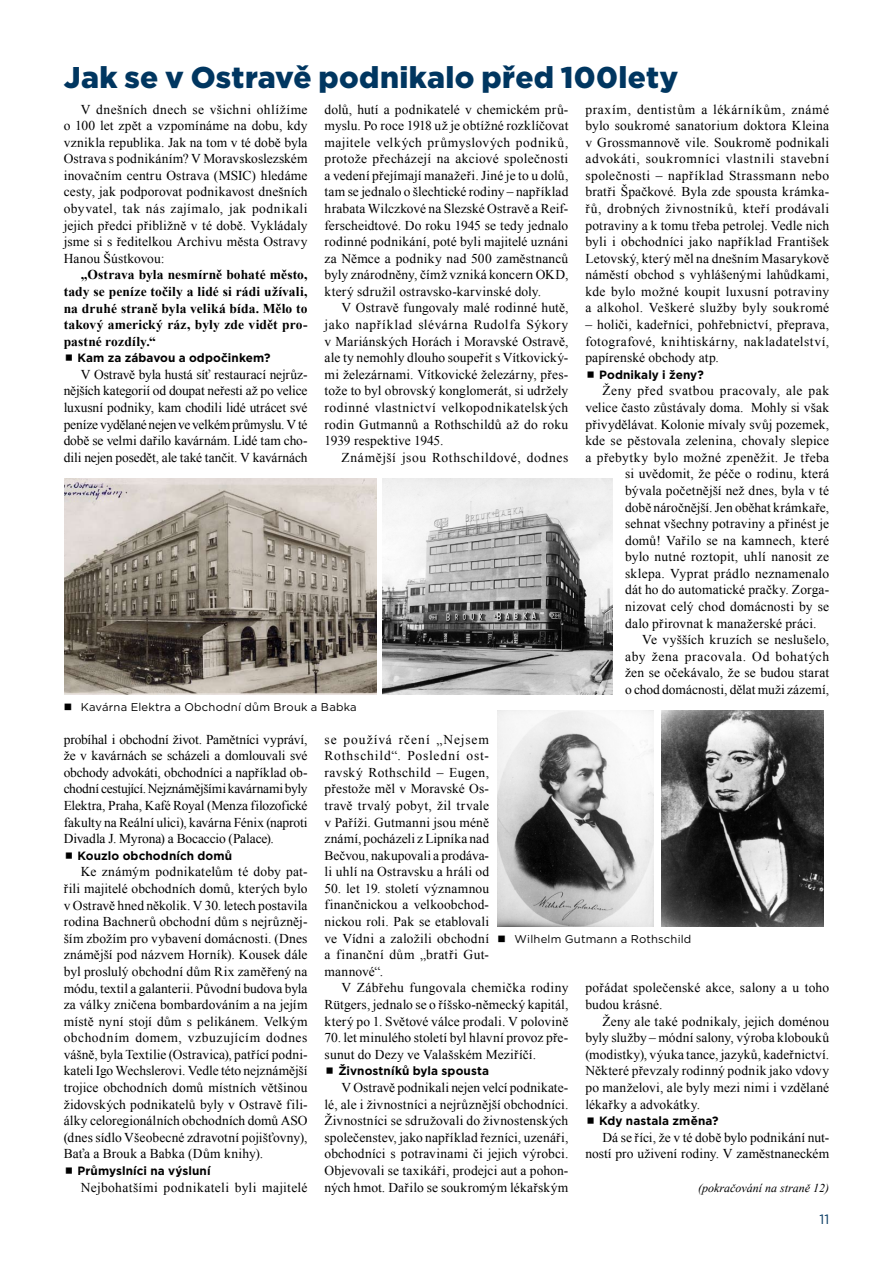
<style>
.page{position:relative;width:893px;height:1263px;background:#fff}
.page>*{position:absolute;margin:0;border:0;box-sizing:border-box;transform-origin:0 0}
.t1{font:900 30px "Gotham";letter-spacing:.01em;color:#003660}
.t2{font:13.5px/16.6px "Times New Roman";letter-spacing:.01em;color:#000;text-align:justify}
.t3{font:700 13.5px/16.6px "Times New Roman";letter-spacing:.01em;color:#000;text-align:justify}
.t4{font:13.5px "Times New Roman";letter-spacing:.03em;color:#000}
.t5{font:13.5px "Times New Roman";letter-spacing:.045em;color:#000}
.t6{font:13.5px "Times New Roman";letter-spacing:.04em;color:#000}
.t7{font:13.5px "Times New Roman";letter-spacing:.05em;color:#000}
.t8{font:13.5px "Gotham";color:#003660}
.t9{font:700 12px "Gotham";letter-spacing:.01em;color:#000}
.t10{font:italic 12px "Times New Roman";color:#000}
.t11{font:11.25px "Gotham";letter-spacing:.02em;color:#000}
</style>
<div class="page">
<img style="left:65px;top:478px;width:311px;height:216px">
<img style="left:383px;top:478px;width:229px;height:216px">
<img style="left:661px;top:710px;width:162px;height:216px">
<img style="left:498px;top:711px;width:156px;height:215px">
<h1 class="t1" style="left:64px;top:56px;width:616px">Jak se v Ostravě podnikalo před 100lety</h1>
<p class="t2" style="left:64px;top:100px;width:245px;text-indent:17px">V dnešních dnech se všichni ohlížíme o 100 let zpět a vzpomínáme na dobu, kdy vznikla republika. Jak na tom v té době byla Ostrava s podnikáním? V Moravskoslezském inovačním centru Ostrava (MSIC) hledáme cesty, jak podporovat podnikavost dnešních obyvatel, tak nás zajímalo, jak podnikali jejich předci přibližně v té době. Vykládaly jsme si s ředitelkou Archivu města Ostravy Hanou Šústkovou:</p>
<p class="t3" style="left:64px;top:266px;width:245px;text-indent:17px">„Ostrava byla nesmírně bohaté město, tady se peníze točily a lidé si rádi užívali, na druhé straně byla veliká bída. Mělo to takový americký ráz, byly zde vidět pro&shy;pastné rozdíly.“</p>
<p class="t9" style="left:78px;top:350px;width:195px">Kam za zábavou a odpočinkem?</p>
<p class="t2" style="left:64px;top:366px;width:245px;text-indent:17px">V Ostravě byla hustá síť restaurací nejrůz&shy;nějších kategorií od doupat neřesti až po velice luxusní podniky, kam chodili lidé utrácet své peníze vydělané nejen ve velkém průmyslu. Vté době se velmi dařilo kavárnám. Lidé tam cho&shy;dili nejen posedět, ale také tančit. V kavárnách</p>
<p class="t2" style="left:325px;top:100px;width:245px">dolů, hutí a podnikatelé v chemickém prů&shy;myslu. Po roce 1918 už je obtížné rozklíčovat majitele velkých průmyslových podniků, protože přecházejí na akciové společnosti a vedení přejímají manažeři. Jiné je to u dolů, tam se jednalo o šlechtické rodiny – například hrabata Wilczkové na Slezské Ostravě a Reif&shy;ferscheidtové. Do roku 1945 se tedy jednalo rodinné podnikání, poté byli majitelé uznáni za Němce a podniky nad 500 zaměstnanců byly znárodněny, čímž vzniká koncern OKD, který sdružil ostravsko-karvinské doly.</p>
<p class="t2" style="left:325px;top:299px;width:245px;text-indent:17px">V Ostravě fungovaly malé rodinné hutě, jako například slévárna Rudolfa Sýkory v Mariánských Horách i Moravské Ostravě, ale ty nemohly dlouho soupeřit s Vítkovický&shy;mi železárnami. Vítkovické železárny, přes&shy;tože to byl obrovský konglomerát, si udržely rodinné vlastnictví velkopodnikatelských rodin Gutmannů a Rothschildů až do roku 1939 respektive 1945.</p>
<p class="t5" style="left:342px;top:448px;width:228px">Známější jsou Rothschildové, dodnes</p>
<p class="t11" style="left:81px;top:699px;width:278px">Kavárna Elektra a Obchodní dům Brouk a Babka</p>
<p class="t2" style="left:585px;top:100px;width:245px">praxím, dentistům a lékárníkům, známé bylo soukromé sanatorium doktora Kleina v Grossmannově vile. Soukromě podnikali advokáti, soukromníci vlastnili stavební společnosti – například Strassmann nebo bratři Špačkové. Byla zde spousta krámka&shy;řů, drobných živnostníků, kteří prodávali potraviny a k tomu třeba petrolej. Vedle nich byli i obchodníci jako například František Letovský, který měl na dnešním Masarykově náměstí obchod s vyhlášenými lahůdkami, kde bylo možné koupit luxusní potraviny a alkohol. Veškeré služby byly soukromé</p>
<p class="t2" style="left:585px;top:316px;width:245px">– holiči, kadeřníci, pohřebnictví, přeprava, fotografové, knihtiskárny, nakladatelství, papírenské obchody atp.</p>
<p class="t9" style="left:599px;top:367px;width:106px">Podnikaly i ženy?</p>
<p class="t6" style="left:602px;top:382px;width:228px">Ženy před svatbou pracovaly, ale pak</p>
<p class="t2" style="left:585px;top:399px;width:245px">velice často zůstávaly doma. Mohly si však</p>
<p class="t2" style="left:585px;top:416px;width:245px">přivydělávat. Kolonie mívaly svůj pozemek,</p>
<p class="t2" style="left:585px;top:432px;width:245px">kde se pěstovala zelenina, chovaly slepice</p>
<p class="t2" style="left:585px;top:449px;width:245px">a přebytky bylo možné zpeněžit. Je třeba</p>
<p class="t2" style="left:625px;top:465px;width:206px">si uvědomit, že péče o rodinu, která</p>
<p class="t2" style="left:625px;top:482px;width:206px">bývala početnější než dnes, byla v té</p>
<p class="t2" style="left:625px;top:498px;width:206px">době náročnější. Jen oběhat krámkaře,</p>
<p class="t2" style="left:625px;top:515px;width:206px">sehnat všechny potraviny a přinést je</p>
<p class="t2" style="left:625px;top:532px;width:206px">domů! Vařilo se na kamnech, které</p>
<p class="t2" style="left:625px;top:548px;width:206px">bylo nutné roztopit, uhlí nanosit ze</p>
<p class="t2" style="left:625px;top:565px;width:206px">sklepa. Vyprat prádlo neznamenalo</p>
<p class="t2" style="left:625px;top:581px;width:206px">dát ho do automatické pračky. Zorga-</p>
<p class="t2" style="left:625px;top:598px;width:206px">nizovat celý chod domácnosti by se</p>
<p class="t2" style="left:625px;top:614px;width:193px">dalo přirovnat k manažerské práci.</p>
<p class="t2" style="left:642px;top:631px;width:189px">Ve vyšších kruzích se neslušelo,</p>
<p class="t7" style="left:625px;top:647px;width:206px">aby žena pracovala. Od bohatých</p>
<p class="t2" style="left:625px;top:664px;width:205px">žen se očekávalo, že se budou starat</p>
<p class="t2" style="left:625px;top:681px;width:206px">o chod domácnosti, dělat muži zázemí,</p>
<p class="t2" style="left:64px;top:731px;width:245px">probíhal i obchodní život. Pamětníci vypráví, že v kavárnách se scházeli a domlouvali své obchody advokáti, obchodníci a například ob&shy;chodní cestující. Nejznámějšími kavárnami byly Elektra, Praha, Kafé Royal (Menza filozofické fakulty na Reální ulici), kavárna Fénix (naproti Divadla J. Myrona) a Bocaccio (Palace).</p>
<p class="t9" style="left:78px;top:848px;width:156px">Kouzlo obchodních domů</p>
<p class="t2" style="left:64px;top:863px;width:245px;text-indent:17px">Ke známým podnikatelům té doby pat&shy;řili majitelé obchodních domů, kterých bylo v Ostravě hned několik. V 30. letech postavila rodina Bachnerů obchodní dům s nejrůzněj&shy;ším zbožím pro vybavení domácnosti. (Dnes známější pod názvem Horník). Kousek dále byl proslulý obchodní dům Rix zaměřený na módu, textil a galanterii. Původní budova byla za války zničena bombardováním a na jejím místě nyní stojí dům s pelikánem. Velkým obchodním domem, vzbuzujícím dodnes vášně, byla Textilie (Ostravica), patřící podni&shy;kateli Igo Wechslerovi. Vedle této nejznámější trojice obchodních domů místních většinou židovských podnikatelů byly v Ostravě fili&shy;álky celoregionálních obchodních domů ASO (dnes sídlo Všeobecné zdravotní pojišťovny), Baťa a Brouk a Babka (Dům knihy).</p>
<p class="t9" style="left:78px;top:1163px;width:135px">Průmyslníci na výsluní</p>
<p class="t4" style="left:81px;top:1178px;width:228px">Nejbohatšími podnikateli byli majitelé</p>
<p class="t2" style="left:325px;top:731px;width:166px">se používá rčení „Nejsem Rothschild“. Poslední ost&shy;ravský Rothschild – Eugen, přestože měl v Moravské Os&shy;travě trvalý pobyt, žil trvale v Paříži. Gutmanni jsou méně známí, pocházeli z Lipníka nad Bečvou, nakupovali a prodáva&shy;li uhlí na Ostravsku a hráli od</p>
<p class="t2" style="left:325px;top:880px;width:166px">50. let 19. století významnou finančnickou a velkoobchod&shy;nickou roli. Pak se etablovali ve Vídni a založili obchodní a finanční dům „bratři Gut&shy;mannové“.</p>
<p class="t2" style="left:325px;top:979px;width:245px;text-indent:17px">V Zábřehu fungovala chemička rodiny Rütgers, jednalo se o říšsko-německý kapitál, který po 1. Světové válce prodali. V polovině</p>
<p class="t2" style="left:325px;top:1029px;width:245px">70. let minulého století byl hlavní provoz pře&shy;sunut do Dezy ve Valašském Meziříčí.</p>
<p class="t9" style="left:338px;top:1063px;width:152px">Živnostníků byla spousta</p>
<p class="t2" style="left:325px;top:1079px;width:245px;text-indent:17px">V Ostravě podnikali nejen velcí podnikate&shy;lé, ale i živnostníci a nejrůznější obchodníci.<br>Živnostníci se sdružovali do živnostenských společenstev, jako například řezníci, uzenáři, obchodníci s potravinami či jejich výrobci.<br>Objevovali se taxikáři, prodejci aut a pohon&shy;ných hmot. Dařilo se soukromým lékařským</p>
<p class="t11" style="left:515px;top:931px;width:178px">Wilhelm Gutmann a Rothschild</p>
<p class="t2" style="left:585px;top:979px;width:245px">pořádat společenské akce, salony a u toho budou krásné.</p>
<p class="t2" style="left:585px;top:1012px;width:245px;text-indent:17px">Ženy ale také podnikaly, jejich doménou byly služby – módní salony, výroba klobouků (modistky), výuka tance, jazyků, kadeřnictví.<br>Některé převzaly rodinný podnik jako vdovy po manželovi, ale byly mezi nimi i vzdělané lékařky a advokátky.</p>
<p class="t9" style="left:599px;top:1113px;width:121px">Kdy nastala změna?</p>
<p class="t2" style="left:585px;top:1129px;width:245px;text-align:right">Dá se říci, že v té době bylo podnikání nut&shy;ností pro uživení rodiny. V zaměstnaneckém</p>
<p class="t10" style="left:698px;top:1179px;width:132px">(pokračování na straně 12)</p>
<p class="t8" style="left:820px;top:1210px;width:11px">11</p>
</div>
